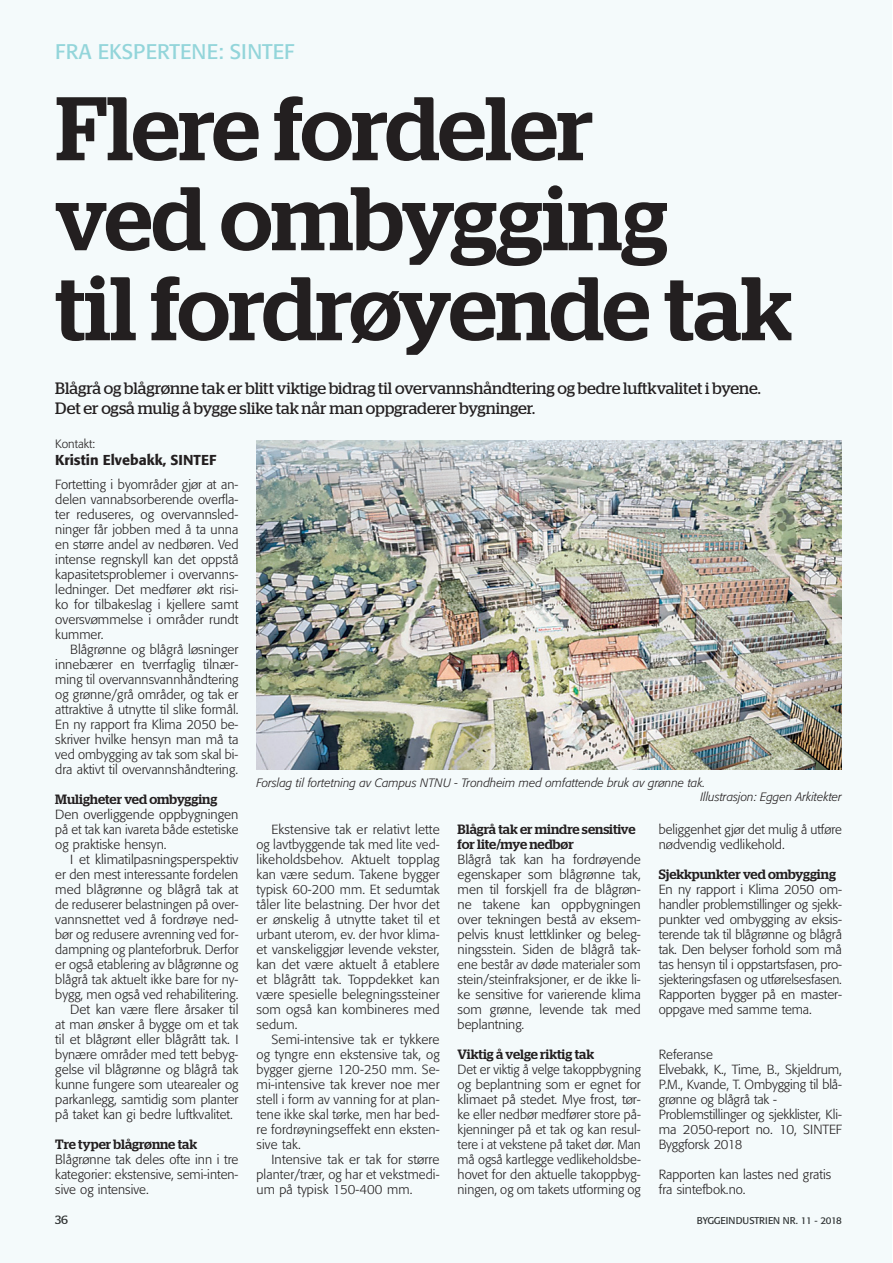
<style>
.page{position:relative;width:893px;height:1263px;background:#fff}
.page>*{position:absolute;margin:0;border:0;box-sizing:border-box;transform-origin:0 0}
.t1{font:500 90px/90px "Stag";letter-spacing:-.01em;color:#231f20}
.t2{font:21px "Formata";color:#93d5da}
.t3{font:16.5px/19.5px "Stag";color:#231f20}
.t4{font:500 14.25px "Formata";color:#231f20}
.t5{font:500 13.5px/15px "Stag";color:#231f20}
.t6{font:300 13.2px/15px "Formata";color:#231f20;text-align:justify}
.t7{font:italic 300 12px/14.2px "Formata";color:#231f20}
.t8{font:300 12px "Formata";color:#231f20}
.t9{font:12px "Stag";color:#231f20}
.t10{font:9.75px "Formata";letter-spacing:-.005em;color:#231f20}
</style>
<div class="page">
<div style="left:0;top:0;width:891px;height:1263px;background:#f4fafb"></div>
<img style="left:256px;top:440px;width:586px;height:330px">
<h2 class="t2" style="left:55px;top:39px;width:240px">FRA EKSPERTENE: SINTEF</h2>
<h1 class="t1" style="left:55px;top:83px;width:738px">Flere fordeler<br>ved ombygging<br>til fordrøyende tak</h1>
<p class="t3" style="left:55px;top:379px;width:707px">Blågrå og blågrønne tak er blitt viktige bidrag til overvannshåndtering og bedre luftkvalitet i byene.<br>Det er også mulig å bygge slike tak når man oppgraderer bygninger.</p>
<p class="t8" style="left:55px;top:436px;width:42px">Kontakt:</p>
<p class="t4" style="left:55px;top:451px;width:163px">Kristin Elvebakk, SINTEF</p>
<p class="t6" style="left:55px;top:477px;width:185px">Fortetting i byområder gjør at an&shy;delen vannabsorberende overfla&shy;ter reduseres, og overvannsled&shy;ninger får jobben med å ta unna en større andel av nedbøren. Ved intense regnskyll kan det oppstå kapasitetsproblemer i overvanns&shy;ledninger. Det medfører økt risi&shy;ko for tilbakeslag i kjellere samt oversvømmelse i områder rundt kummer.</p>
<p class="t6" style="left:55px;top:642px;width:185px;text-indent:15px">Blågrønne og blågrå løsninger innebærer en tverrfaglig tilnær&shy;ming til overvannsvannhåndtering og grønne/grå områder, og tak er attraktive å utnytte til slike formål.<br>En ny rapport fra Klima 2050 be&shy;skriver hvilke hensyn man må ta ved ombygging av tak som skal bi&shy;dra aktivt til overvannshåndtering.</p>
<p class="t5" style="left:55px;top:792px;width:164px">Muligheter ved ombygging</p>
<p class="t6" style="left:55px;top:807px;width:185px">Den overliggende oppbygningen på et tak kan ivareta både estetiske og praktiske hensyn.</p>
<p class="t6" style="left:70px;top:852px;width:170px">I et klimatilpasningsperspektiv</p>
<p class="t6" style="left:55px;top:867px;width:185px">er den mest interessante fordelen</p>
<p class="t6" style="left:55px;top:882px;width:185px">med blågrønne og blågrå tak at</p>
<p class="t6" style="left:55px;top:897px;width:185px">de reduserer belastningen på over-</p>
<p class="t6" style="left:55px;top:912px;width:185px">vannsnettet ved å fordrøye ned-</p>
<p class="t6" style="left:55px;top:927px;width:185px">bør og redusere avrenning ved for-</p>
<p class="t6" style="left:55px;top:942px;width:185px">dampning og planteforbruk. Derfor</p>
<p class="t6" style="left:55px;top:957px;width:185px">er også etablering av blågrønne og</p>
<p class="t6" style="left:55px;top:972px;width:185px">blågrå tak aktuelt ikke bare for ny-</p>
<p class="t6" style="left:55px;top:987px;width:185px">bygg, men også ved rehabilitering.</p>
<p class="t6" style="left:70px;top:1002px;width:170px">Det kan være flere årsaker til</p>
<p class="t6" style="left:55px;top:1017px;width:185px">at man ønsker å bygge om et tak</p>
<p class="t6" style="left:55px;top:1032px;width:185px">til et blågrønt eller blågrått tak. I</p>
<p class="t6" style="left:55px;top:1047px;width:185px">bynære områder med tett bebyg-</p>
<p class="t6" style="left:55px;top:1062px;width:185px">gelse vil blågrønne og blågrå tak</p>
<p class="t6" style="left:55px;top:1077px;width:185px">kunne fungere som utearealer og</p>
<p class="t6" style="left:55px;top:1092px;width:185px">parkanlegg, samtidig som planter</p>
<p class="t6" style="left:55px;top:1107px;width:179px">på taket kan gi bedre luftkvalitet.</p>
<p class="t5" style="left:55px;top:1137px;width:143px">Tre typer blågrønne tak</p>
<p class="t6" style="left:55px;top:1152px;width:185px">Blågrønne tak deles ofte inn i tre kategorier: ekstensive, semi-inten&shy;sive og intensive.</p>
<p class="t7" style="left:700px;top:775px;width:143px;text-indent:-444px">Forslag til fortetning av Campus NTNU - Trondheim med omfattende bruk av grønne tak.<br>Illustrasjon: Eggen Arkitekter</p>
<p class="t6" style="left:659px;top:822px;width:185px">beliggenhet gjør det mulig å utføre nødvendig vedlikehold.</p>
<p class="t5" style="left:659px;top:867px;width:179px">Sjekkpunkter ved ombygging</p>
<p class="t6" style="left:659px;top:882px;width:185px">En ny rapport i Klima 2050 om&shy;handler problemstillinger og sjekk&shy;punkter ved ombygging av eksis&shy;terende tak til blågrønne og blågrå tak. Den belyser forhold som må tas hensyn til i oppstartsfasen, pro&shy;sjekteringsfasen og utførelsesfasen.<br>Rapporten bygger på en master&shy;oppgave med samme tema.</p>
<p class="t6" style="left:659px;top:1047px;width:185px;text-align:left">Referanse<br>Elvebakk, K., Time, B., Skjeldrum,<br>P.M., Kvande, T. Ombygging til blå&shy;grønne og blågrå tak -<br>Problemstillinger og sjekklister, Kli&shy;ma 2050-report no. 10, SINTEF<br>Byggforsk 2018</p>
<p class="t6" style="left:659px;top:1167px;width:174px">Rapporten kan lastes ned gratis fra sintefbok.no.</p>
<p class="t6" style="left:256px;top:822px;width:185px;text-indent:15px">Ekstensive tak er relativt lette og lavtbyggende tak med lite ved&shy;likeholdsbehov. Aktuelt topplag kan være sedum. Takene bygger typisk 60-200 mm. Et sedumtak tåler lite belastning. Der hvor det er ønskelig å utnytte taket til et urbant uterom, ev. der hvor klima&shy;et vanskeliggjør levende vekster, kan det være aktuelt å etablere et blågrått tak. Toppdekket kan være spesielle belegningssteiner som også kan kombineres med sedum.</p>
<p class="t6" style="left:256px;top:1032px;width:185px;text-indent:15px">Semi-intensive tak er tykkere og tyngre enn ekstensive tak, og bygger gjerne 120-250 mm. Se&shy;mi-intensive tak krever noe mer stell i form av vanning for at plan&shy;tene ikke skal tørke, men har bed&shy;re fordrøyningseffekt enn eksten&shy;sive tak.</p>
<p class="t6" style="left:256px;top:1152px;width:185px;text-indent:15px">Intensive tak er tak for større planter/trær, og har et vekstmedi&shy;um på typisk 150-400 mm.</p>
<p class="t5" style="left:458px;top:822px;width:179px">Blågrå tak er mindre sensitive for lite/mye nedbør</p>
<p class="t6" style="left:458px;top:852px;width:185px">Blågrå tak kan ha fordrøyende egenskaper som blågrønne tak, men til forskjell fra de blågrøn&shy;ne takene kan oppbygningen over tekningen bestå av eksem&shy;pelvis knust lettklinker og beleg&shy;ningsstein. Siden de blågrå tak&shy;ene består av døde materialer som stein/steinfraksjoner, er de ikke li&shy;ke sensitive for varierende klima som grønne, levende tak med beplantning.</p>
<p class="t5" style="left:458px;top:1047px;width:138px">Viktig å velge riktig tak</p>
<p class="t6" style="left:458px;top:1062px;width:185px">Det er viktig å velge takoppbygning og beplantning som er egnet for klimaet på stedet. Mye frost, tør&shy;ke eller nedbør medfører store på&shy;kjenninger på et tak og kan resul&shy;tere i at vekstene på taket dør. Man må også kartlegge vedlikeholdsbe&shy;hovet for den aktuelle takoppbyg&shy;ningen, og om takets utforming og</p>
<p class="t9" style="left:55px;top:1213px;width:14px">36</p>
<p class="t10" style="left:697px;top:1215px;width:147px">BYGGEINDUSTRIEN NR. 11 - 2018</p>
</div>
